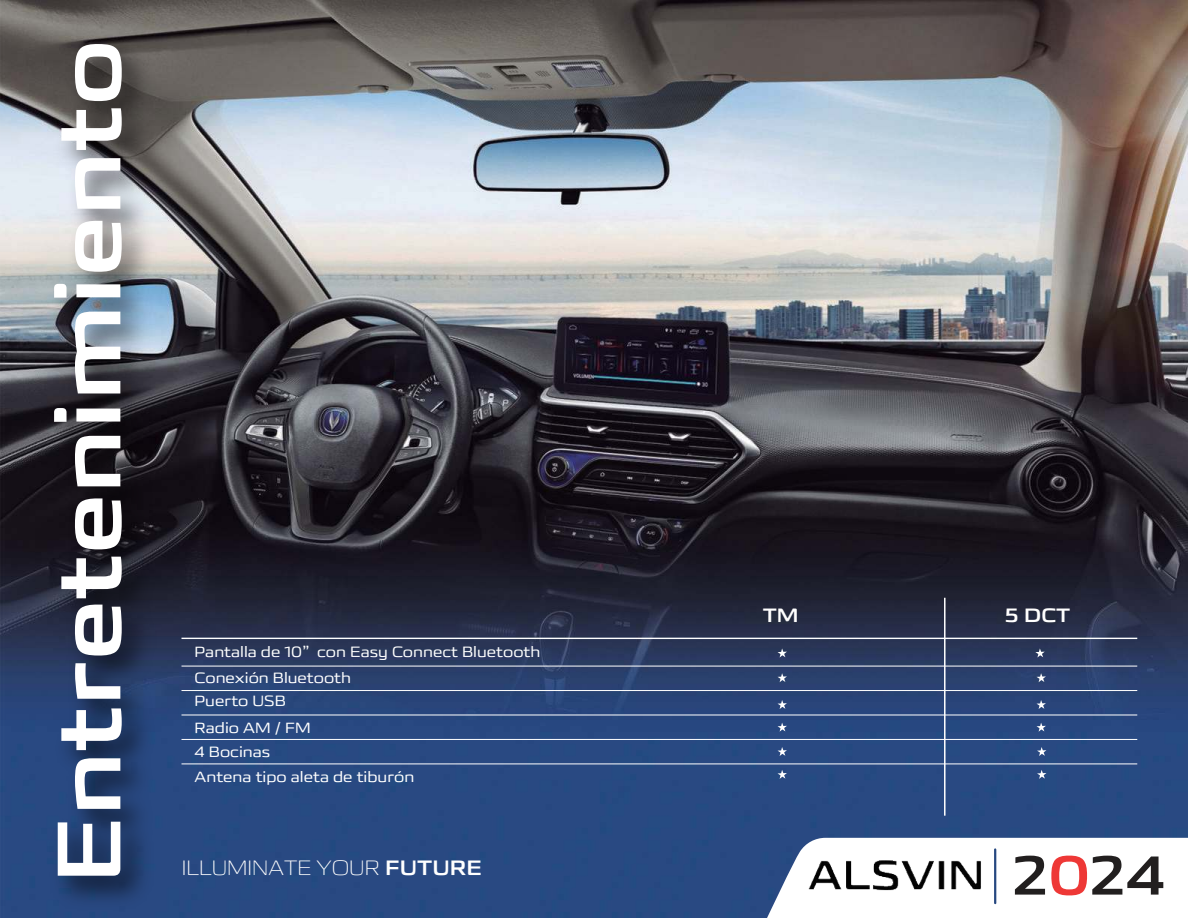
<style>
.page{position:relative;width:1188px;height:918px;background:#fff}
.page>*{position:absolute;margin:0;border:0;box-sizing:border-box;transform-origin:0 0}
.t1{font:90.75px "CHANGANUNITYPES B GB1 0";color:#fff}
.t2{font:55.2px "CHANGANUNITYPES B GB1 0";color:#221f1f}
.t3{font:21px "CHANGANUNITYPES L GB1 0";color:#fff}
.t4{font:19.5px "CHANGANUNITYPES B GB1 0";color:#fff}
.t5{font:15px/25.2px "CHANGANUNITYPES R GB1 0";color:#fff}
.s1{font-family:"CHANGANUNITYPES B GB1 0"}
.s2{color:#ee3836}
</style>
<div class="page">
<img style="left:0;top:0;width:1188px;height:918px">
<hr style="left:182px;top:638px;width:955px;height:1px;background:#fff">
<hr style="left:944px;top:598px;width:2px;height:218px;background:#fff">
<hr style="left:182px;top:666px;width:955px;height:1px;background:#fff">
<hr style="left:182px;top:690px;width:955px;height:1px;background:#fff">
<hr style="left:182px;top:715px;width:955px;height:1px;background:#fff">
<hr style="left:182px;top:739px;width:955px;height:1px;background:#fff">
<hr style="left:182px;top:764px;width:955px;height:1px;background:#fff">
<svg style="left:762px;top:838px;width:426px;height:80px"></svg>
<hr style="left:994px;top:849px;width:2px;height:54px;background:#264880">
<img style="left:802px;top:848px;width:188px;height:55px">
<svg style="left:778px;top:723px;width:9px;height:9px"></svg>
<svg style="left:778px;top:700px;width:9px;height:9px"></svg>
<svg style="left:778px;top:747px;width:9px;height:9px"></svg>
<svg style="left:1037px;top:747px;width:9px;height:9px"></svg>
<svg style="left:778px;top:770px;width:9px;height:9px"></svg>
<svg style="left:1037px;top:770px;width:9px;height:9px"></svg>
<svg style="left:778px;top:673px;width:9px;height:9px"></svg>
<svg style="left:1037px;top:723px;width:9px;height:9px"></svg>
<svg style="left:1037px;top:700px;width:9px;height:9px"></svg>
<svg style="left:1037px;top:673px;width:9px;height:9px"></svg>
<img style="left:28px;top:25px;width:167px;height:893px">
<svg style="left:778px;top:648px;width:9px;height:10px"></svg>
<svg style="left:1035px;top:648px;width:10px;height:10px"></svg>
<h1 class="t1" style="left:54px;top:883px;width:846px;rotate:-90deg">Entretenimiento</h1>
<p class="t5" style="left:195px;top:640px;width:347px">Pantalla de 10”con Easy Connect Bluetooth</p>
<p class="t5" style="left:195px;top:666px;width:158px">Conexión Bluetooth</p>
<p class="t5" style="left:195px;top:716px;width:118px">Radio AM / FM</p>
<p class="t5" style="left:195px;top:689px;width:93px">Puerto USB</p>
<p class="t5" style="left:195px;top:740px;width:221px">4 Bocinas<br>Antena tipo aleta de tiburón</p>
<h3 class="t3" style="left:182px;top:855px;width:302px">ILLUMINATE YOUR <span class="s1">FUTURE</span></h3>
<h3 class="t4" style="left:763px;top:608px;width:37px">TM</h3>
<h3 class="t4" style="left:1005px;top:608px;width:67px">5 DCT</h3>
<h2 class="t2" style="left:1013px;top:854px;width:155px">2<span class="s2">0</span>24</h2>
</div>
